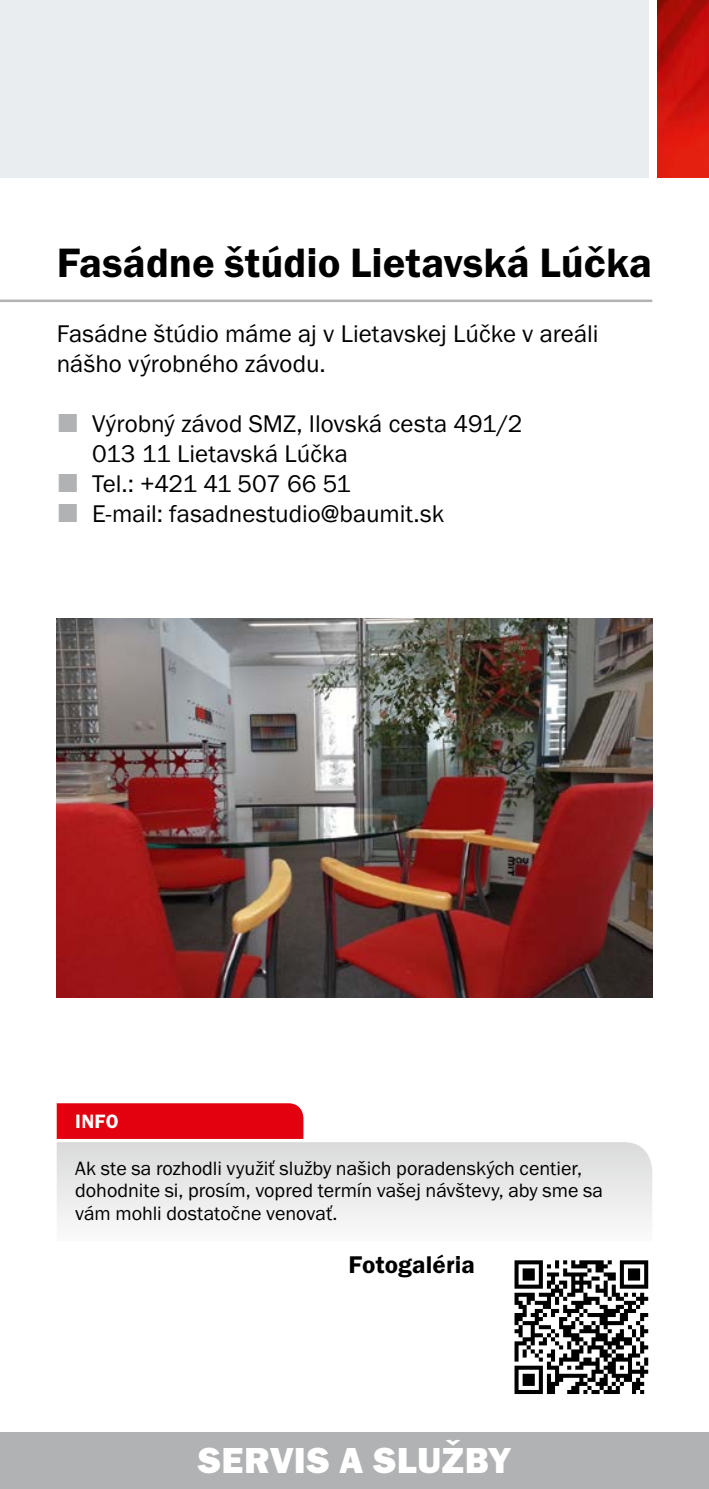
<style>
.page{position:relative;width:709px;height:1489px;background:#fff}
.page>*{position:absolute;margin:0;border:0;box-sizing:border-box;transform-origin:0 0}
.t1{font:42.5px "Franklin Got Itc TOT Dem";letter-spacing:.005em;color:#000}
.t2{font:37.5px "Franklin Got Itc TOT Hea";letter-spacing:.01em;color:#fff}
.t3{font:25px/30px "Franklin Got Itc TOT Boo";color:#000}
.t4{font:25px "Franklin Got Itc TOT Dem";letter-spacing:.005em;color:#000}
.t5{font:20px/22.5px "Franklin Got Itc TOT Boo";color:#000}
.t6{font:20px "Franklin Got Itc TOT Dem";color:#fff}
</style>
<div class="page">
<img style="left:657px;top:0;width:52px;height:177px">
<div style="left:0;top:1431px;width:709px;height:57px;background:#b1b2b3"></div>
<div style="left:0;top:0;width:648px;height:177px;background:#eaedf0"></div>
<hr style="left:0;top:299px;width:652px;height:3px;background:#b1b2b3">
<svg style="left:514px;top:1260px;width:134px;height:133px"></svg>
<svg style="left:57px;top:1142px;width:595px;height:80px"></svg>
<div style="left:57px;top:1103px;width:246px;height:35px;background:#e3000f"></div>
<img style="left:57px;top:618px;width:595px;height:379px">
<h1 class="t1" style="left:57px;top:238px;width:597px">Fasádne štúdio Lietavská Lúčka</h1>
<p class="t3" style="left:57px;top:319px;width:543px">Fasádne štúdio máme aj v Lietavskej Lúčke v areáli nášho výrobného závodu.</p>
<p class="t3" style="left:92px;top:409px;width:432px">Výrobný závod SMZ, Ilovská cesta 491/2<br>013 11 Lietavská Lúčka<br>Tel.: +421 41 507 66 51<br>E‑mail: fasadnestudio@baumit.sk</p>
<p class="t6" style="left:75px;top:1109px;width:45px">INFO</p>
<p class="t5" style="left:75px;top:1157px;width:529px">Ak ste sa rozhodli využiť služby našich poradenských centier, dohodnite si, prosím, vopred termín vašej návštevy, aby sme sa vám mohli dostatočne venovať.</p>
<p class="t4" style="left:348px;top:1250px;width:128px">Fotogaléria</p>
<h2 class="t2" style="left:198px;top:1438px;width:314px">SERVIS A SLUŽBY</h2>
</div>
